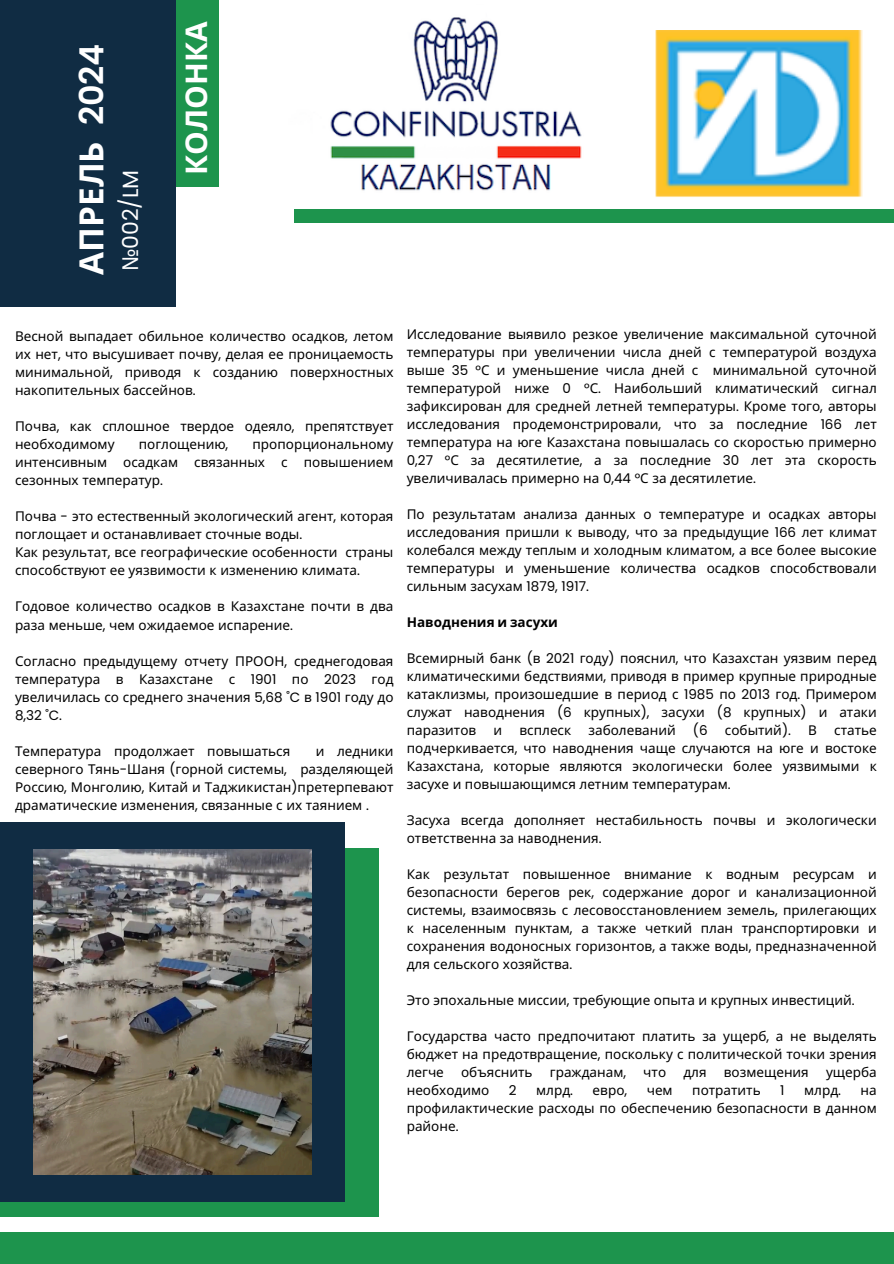
<style>
.page{position:relative;width:894px;height:1264px;background:#fff}
.page>*{position:absolute;margin:0;border:0;box-sizing:border-box;transform-origin:0 0}
.t1{font:700 33.3px "Noto Sans";color:#fff}
.t2{font:700 29.85px "Noto Sans";color:#fff}
.t3{font:21.9px "Poppins";color:#fff}
.t4{font:13.5px/18px "Noto Sans";color:#000;text-align:justify}
.t5{font:700 13.5px "Noto Sans";color:#000}
.t6{font:13.5px "Poppins";color:#000}
.s1{font-family:"Poppins";font-weight:600}
.s2{font-family:"Noto Sans"}
.s3{font-family:"Poppins"}
</style>
<div class="page">
<div style="left:0;top:848px;width:379px;height:368px;background:#1d944d"></div>
<img style="left:294px;top:222px;width:315px;height:1px">
<div style="left:294px;top:208px;width:599px;height:14px;background:#1d944d"></div>
<div style="left:0;top:1231px;width:893px;height:32px;background:#1d944d"></div>
<div style="left:0;top:822px;width:344px;height:379px;background:#102c43"></div>
<div style="left:0;top:0;width:176px;height:307px;background:#102c43"></div>
<div style="left:176px;top:0;width:42px;height:187px;background:#1d944d"></div>
<img style="left:330px;top:17px;width:252px;height:174px">
<img style="left:655px;top:30px;width:208px;height:167px">
<img style="left:33px;top:849px;width:278px;height:324px">
<p class="t1" style="left:68px;top:275px;width:233px;rotate:-90deg">АПРЕЛЬ <span class="s1">2024</span></p>
<p class="t3" style="left:115px;top:271px;width:103px;rotate:-90deg"><span class="s2">№</span>002/LM</p>
<p class="t2" style="left:175px;top:175px;width:155px;rotate:-90deg">КОЛОНКА</p>
<p class="t4" style="left:15px;top:327px;width:380px">Весной выпадает обильное количество осадков<span class="s3">,</span> летом их нет<span class="s3">,</span> что высушивает почву<span class="s3">,</span> делая ее проницаемость минимальной<span class="s3">,</span> приводя к созданию</p>
<p class="t4" style="left:290px;top:363px;width:105px">поверхностных</p>
<p class="t4" style="left:15px;top:381px;width:182px">накопительных бассейнов<span class="s3">.</span></p>
<p class="t4" style="left:15px;top:417px;width:380px">Почва<span class="s3">,</span> как сплошное твердое одеяло<span class="s3">,</span> препятствует необходимому</p>
<p class="t4" style="left:15px;top:435px;width:380px;text-indent:237px">пропорциональному интенсивным осадкам связанных с повышением сезонных температур<span class="s3">.</span></p>
<p class="t4" style="left:15px;top:507px;width:380px">Почва <span class="s3">-</span> это естественный экологический агент<span class="s3">,</span> которая поглощает и останавливает сточные воды<span class="s3">.</span></p>
<p class="t4" style="left:15px;top:543px;width:380px">Как результат<span class="s3">,</span> все географические особенности страны способствуют ее уязвимости к изменению климата<span class="s3">.</span></p>
<p class="t4" style="left:15px;top:597px;width:380px">Годовое количество осадков в Казахстане почти в два</p>
<p class="t4" style="left:15px;top:615px;width:279px">раза меньше<span class="s3">,</span> чем ожидаемое испарение<span class="s3">.</span></p>
<p class="t4" style="left:15px;top:651px;width:215px">Согласно предыдущему отчету</p>
<p class="t4" style="left:139px;top:435px;width:91px">поглощению<span class="s3">,</span></p>
<p class="t4" style="left:15px;top:651px;width:380px;text-indent:220px">ПРООН<span class="s3">,</span> среднегодовая температура в Казахстане с <span class="s3">1901</span> по <span class="s3">2023</span> год увеличилась со среднего значения <span class="s3">5,68 ˚C</span> в <span class="s3">1901</span> году до <span class="s3">8,32 ˚C.</span></p>
<p class="t4" style="left:15px;top:741px;width:88px">Температура</p>
<p class="t4" style="left:114px;top:741px;width:178px">продолжает повышаться</p>
<p class="t4" style="left:15px;top:741px;width:380px;text-indent:300px">и ледники северного Тянь<span class="s3">-</span>Шаня <span class="s3">(</span>горной системы<span class="s3">,</span> разделяющей Россию<span class="s3">,</span> Монголию<span class="s3">,</span> Китай и Таджикистан<span class="s3">)</span>претерпевают драматические изменения<span class="s3">,</span> связанные с их таянием <span class="s3">.</span></p>
<p class="t4" style="left:406px;top:324px;width:471px">Исследование выявило резкое увеличение максимальной суточной температуры при увеличении числа дней с температурой воздуха выше <span class="s3">35 °</span>С и уменьшение числа дней с минимальной суточной температурой ниже <span class="s3">0 °</span>С<span class="s3">.</span> Наибольший климатический сигнал зафиксирован для средней летней температуры<span class="s3">.</span> Кроме того<span class="s3">,</span> авторы исследования продемонстрировали<span class="s3">,</span> что за последние <span class="s3">166</span> лет температура на юге Казахстана повышалась со скоростью примерно <span class="s3">0,27 °</span>С за</p>
<p class="t4" style="left:406px;top:450px;width:471px;text-indent:90px">десятилетие<span class="s3">,</span> а за последние <span class="s3">30</span> лет эта скорость увеличивалась примерно на <span class="s3">0,44 °</span>С за десятилетие<span class="s3">.</span></p>
<p class="t4" style="left:406px;top:504px;width:471px">По результатам анализа данных о температуре и осадках авторы исследования пришли к выводу<span class="s3">,</span> что за предыдущие <span class="s3">166</span> лет климат колебался между теплым и холодным климатом<span class="s3">,</span> а все более высокие температуры и уменьшение количества осадков способствовали сильным засухам <span class="s3">1879, 1917.</span></p>
<p class="t5" style="left:406px;top:612px;width:153px">Наводнения и засухи</p>
<p class="t4" style="left:406px;top:648px;width:471px">Всемирный банк <span class="s3">(</span>в <span class="s3">2021</span> году<span class="s3">)</span> пояснил<span class="s3">,</span> что Казахстан уязвим перед климатическими бедствиями<span class="s3">,</span> приводя в пример крупные природные катаклизмы<span class="s3">,</span> произошедшие в период с <span class="s3">1985</span> по <span class="s3">2013</span> год<span class="s3">.</span> Примером служат наводнения <span class="s3">(6</span> крупных<span class="s3">),</span> засухи <span class="s3">(8</span> крупных<span class="s3">)</span> и атаки паразитов</p>
<p class="t4" style="left:493px;top:720px;width:10px">и</p>
<p class="t4" style="left:519px;top:720px;width:53px">всплеск</p>
<p class="t4" style="left:588px;top:720px;width:89px">заболеваний</p>
<p class="t6" style="left:692px;top:720px;width:16px">(6</p>
<p class="t4" style="left:724px;top:720px;width:67px">событий<span class="s3">).</span></p>
<p class="t4" style="left:808px;top:720px;width:10px">В</p>
<p class="t4" style="left:406px;top:720px;width:471px;text-indent:427px">статье подчеркивается<span class="s3">,</span> что наводнения чаще случаются на юге и востоке Казахстана<span class="s3">,</span> которые являются экологически более</p>
<p class="t4" style="left:782px;top:756px;width:96px">уязвимыми к</p>
<p class="t4" style="left:406px;top:774px;width:325px">засухе и повышающимся летним температурам<span class="s3">.</span></p>
<p class="t4" style="left:406px;top:810px;width:471px">Засуха всегда дополняет нестабильность почвы и экологически ответственна за наводнения<span class="s3">.</span></p>
<p class="t4" style="left:406px;top:864px;width:471px">Как результат повышенное внимание к водным ресурсам и безопасности берегов рек<span class="s3">,</span> содержание дорог и канализационной системы<span class="s3">,</span> взаимосвязь с лесовосстановлением земель<span class="s3">,</span> прилегающих к населенным пунктам<span class="s3">,</span> а также четкий план транспортировки и сохранения водоносных горизонтов<span class="s3">,</span> а также воды<span class="s3">,</span> предназначенной</p>
<p class="t4" style="left:406px;top:954px;width:167px">для сельского хозяйства<span class="s3">.</span></p>
<p class="t4" style="left:406px;top:990px;width:449px">Это эпохальные миссии<span class="s3">,</span> требующие опыта и крупных инвестиций<span class="s3">.</span></p>
<p class="t4" style="left:406px;top:1026px;width:471px">Государства часто предпочитают платить за ущерб<span class="s3">,</span> а не выделять бюджет на предотвращение<span class="s3">,</span> поскольку с политической точки зрения легче</p>
<p class="t4" style="left:461px;top:1062px;width:73px">объяснить</p>
<p class="t4" style="left:549px;top:1062px;width:78px">гражданам<span class="s3">,</span></p>
<p class="t4" style="left:643px;top:1062px;width:24px">что</p>
<h4 class="t4" style="left:683px;top:1062px;width:25px">для</h4>
<h4 class="t4" style="left:723px;top:1062px;width:86px">возмещения</h4>
<h4 class="t4" style="left:825px;top:1062px;width:52px">ущерба</h4>
<h4 class="t4" style="left:406px;top:1080px;width:84px">необходимо</h4>
<h4 class="t6" style="left:508px;top:1080px;width:9px">2</h4>
<h4 class="t4" style="left:536px;top:1080px;width:38px">млрд<span class="s3">.</span></h4>
<h4 class="t4" style="left:592px;top:1080px;width:36px">евро<span class="s3">,</span></h4>
<h4 class="t4" style="left:646px;top:1080px;width:27px">чем</h4>
<h4 class="t4" style="left:692px;top:1080px;width:70px">потратить</h4>
<h4 class="t6" style="left:780px;top:1080px;width:6px">1</h4>
<h4 class="t4" style="left:804px;top:1080px;width:38px">млрд<span class="s3">.</span></h4>
<h4 class="t4" style="left:406px;top:1080px;width:471px;text-indent:453px">на профилактические расходы по обеспечению безопасности в данном районе<span class="s3">.</span></h4>
</div>
